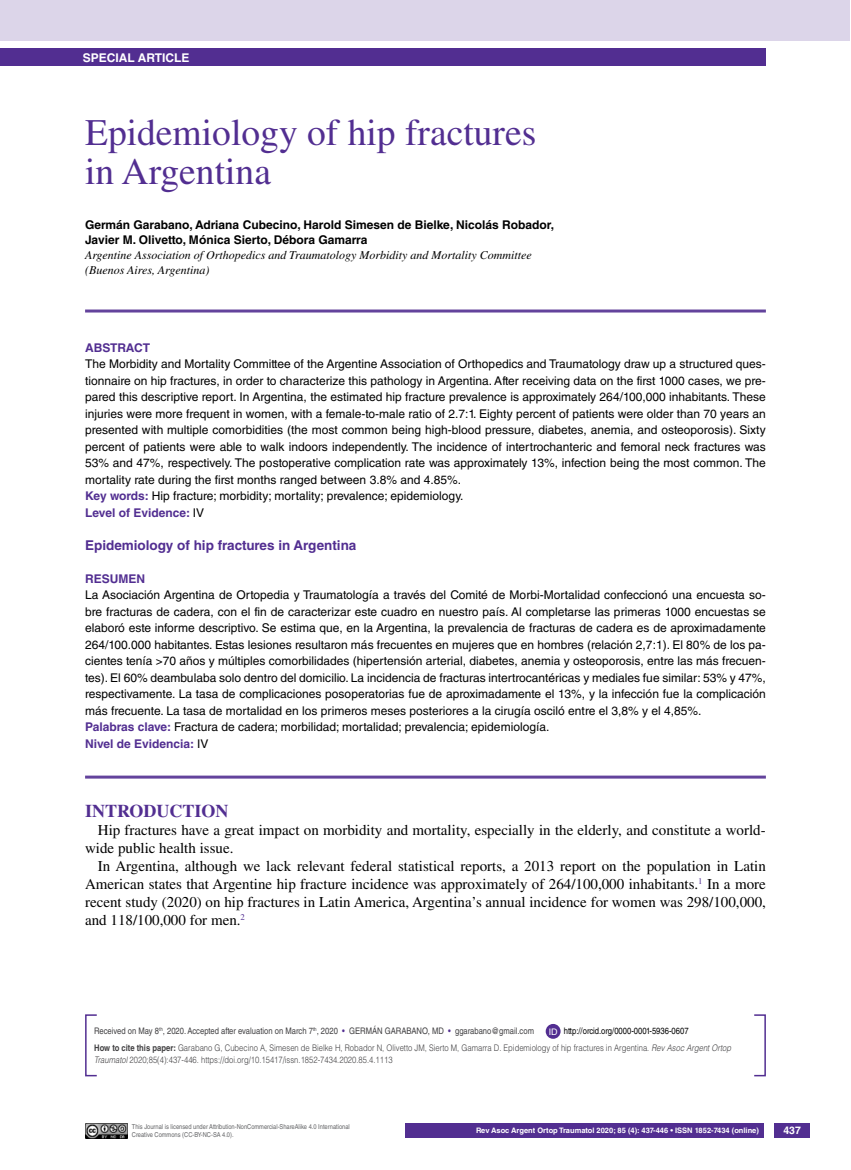
<style>
.page{position:relative;width:851px;height:1170px;background:#fff}
.page>*{position:absolute;margin:0;border:0;box-sizing:border-box;transform-origin:0 0}
.t1{font:37.5px/39px "Times LT Std";color:#522e91}
.t2{font:700 18px "Times LT Std";color:#522e91}
.t3{font:15px/18px "Times LT Std";color:#000}
.t4{font:700 13.5px "Helvetica LT Std";color:#522e91}
.t5{font:12px/16.5px "Helvetica LT Std";color:#000}
.t6{font:700 12px/15px "Helvetica LT Std";color:#000}
.t7{font:italic 12px/15px "Times LT Std";color:#000}
.t8{font:700 12px "Helvetica LT Std";color:#522e91}
.t9{font:700 12px "Helvetica LT Std";color:#fff}
.t10{font:700 10.5px "Helvetica LT Std";color:#fff}
.t11{font:300 9px/16.2px "Helvetica LT Std";color:#414042;scale:.85 1}
.t12{font:9px "Helvetica LT Std";color:#414042;scale:.85 1}
.t13{font:9px "Helvetica LT Std";color:#fff}
.t14{font:700 7.5px "Helvetica LT Std";color:#fff}
.t15{font:6.75px/7.5px "Helvetica LT Std";color:#636466;scale:.85 1}
.s1{font-weight:700;color:#522e91}
.s2{color:#522e91}
.s3{font-weight:400;color:#000}
.s4{font-weight:700}
.s5{font-style:italic}
</style>
<div class="page">
<div style="left:774px;top:1123px;width:35px;height:14px;background:#522e91"></div>
<div style="left:0;top:49px;width:765px;height:17px;background:#522e91"></div>
<hr style="left:85px;top:309px;width:680px;height:3px;background:#63439c">
<hr style="left:85px;top:775px;width:680px;height:3px;background:#63439c">
<img style="left:85px;top:1123px;width:42px;height:14px">
<div style="left:0;top:0;width:849px;height:41px;background:#dcd5e9"></div>
<div style="left:405px;top:1123px;width:359px;height:14px;background:#522e91"></div>
<div style="left:85px;top:1014px;width:12px;height:62px;border:2px solid #522e91"></div>
<div style="left:545px;top:1023px;width:15px;height:15px;background:#522e91;border-radius:50%"></div>
<p class="t9" style="left:83px;top:50px;width:108px">SPECIAL ARTICLE</p>
<h1 class="t1" style="left:85px;top:112px;width:452px">Epidemiology of hip fractures in Argentina</h1>
<p class="t6" style="left:85px;top:217px;width:470px">Germán Garabano, Adriana Cubecino, Harold Simesen de Bielke, Nicolás Robador,<br>Javier M. Olivetto, Mónica Sierto, Débora Gamarra</p>
<p class="t7" style="left:85px;top:247px;width:448px">Argentine Association of Orthopedics and Traumatology Morbidity and Mortality Committee (Buenos Aires, Argentina)</p>
<p class="t8" style="left:85px;top:340px;width:67px">Abstract</p>
<p class="t5" style="left:85px;top:355px;width:682px">The Morbidity and Mortality Committee of the Argentine Association of Orthopedics and Traumatology draw up a structured ques&shy;tionnaire on hip fractures, in order to characterize this pathology in Argentina. After receiving data on the first 1000 cases, we pre&shy;pared this descriptive report. In Argentina, the estimated hip fracture prevalence is approximately 264/100,000 inhabitants. These injuries were more frequent in women, with a female-to-male ratio of 2.7:1. Eighty percent of patients were older than 70 years an presented with multiple comorbidities (the most common being high-blood pressure, diabetes, anemia, and osteoporosis). Sixty percent of patients were able to walk indoors independently. The incidence of intertrochanteric and femoral neck fractures was 53% and 47%, respectively. The postoperative complication rate was approximately 13%, infection being the most common. The mortality rate during the first months ranged between 3.8% and 4.85%.<br><span class="s1">Key words:</span> Hip fracture; morbidity; mortality; prevalence; epidemiology.<br><span class="s1">Level of Evidence:</span> IV</p>
<p class="t4" style="left:85px;top:536px;width:273px">Epidemiology of hip fractures in Argentina</p>
<p class="t8" style="left:85px;top:571px;width:61px">Resumen</p>
<p class="t5" style="left:85px;top:586px;width:682px">La Asociación Argentina de Ortopedia y Traumatología a través del Comité de Morbi-Mortalidad confeccionó una encuesta so&shy;bre fracturas de cadera, con el fin de caracterizar este cuadro en nuestro país. Al completarse las primeras 1000 encuestas se elaboró este informe descriptivo. Se estima que, en la Argentina, la prevalencia de fracturas de cadera es de aproximadamente 264/100.000 habitantes. Estas lesiones resultaron más frecuentes en mujeres que en hombres (relación 2,7:1). El 80% de los pa&shy;cientes tenía &gt;70 años y múltiples comorbilidades (hipertensión arterial, diabetes, anemia y osteoporosis, entre las más frecuen&shy;tes). El 60% deambulaba solo dentro del domicilio. La incidencia de fracturas intertrocantéricas y mediales fue similar: 53% y 47%, respectivamente. La tasa de complicaciones posoperatorias fue de aproximadamente el 13%, y la infección fue la complicación más frecuente. La tasa de mortalidad en los primeros meses posteriores a la cirugía osciló entre el 3,8% y el 4,85%.<br><span class="s1">Palabras clave:</span> Fractura de cadera; morbilidad; mortalidad; prevalencia; epidemiología.<br><span class="s1">Nivel de Evidencia:</span> IV</p>
<h2 class="t2" style="left:85px;top:800px;width:145px">INTRODUCTION</h2>
<p class="t3" style="left:85px;top:820px;width:682px;text-indent:13px">Hip fractures have a great impact on morbidity and mortality, especially in the elderly, and constitute a world&shy;wide public health issue.</p>
<p class="t3" style="left:85px;top:856px;width:682px;text-align:justify;text-indent:13px">In Argentina, although we lack relevant federal statistical reports, a 2013 report on the population in Latin American states that Argentine hip fracture incidence was approximately of 264/100,000 inhabitants.<sup>1</sup> In a more recent study (2020) on hip fractures in Latin America, Argentina’s annual incidence for women was 298/100,000, and 118/100,000 for men.<sup>2</sup></p>
<p class="t12" style="left:94px;top:1025px;width:315px">Received on May 8<sup>th</sup>, 2020. Accepted after evaluation on March 7<sup>th</sup>, 2020 <span class="s2">•</span> Germ</p>
<p class="t12" style="left:372px;top:1025px;width:30px">án Garabano</p>
<p class="t12" style="left:427px;top:1025px;width:127px">, MD <span class="s2">•</span> ggarabano@gmail.com</p>
<p class="t11" style="left:94px;top:1022px;width:750px;text-indent:469px"><span class="s3">http://orcid.org/0000-0001-5936-0607<br></span><span class="s4">How to cite this paper:</span> Garabano G, Cubecino A, Simesen de Bielke H, Robador N, Olivetto JM, Sierto M, Gamarra D. Epidemiology of hip fractures in Argentina. <span class="s5">Rev Asoc Argent Ortop</span></p>
<p class="t11" style="left:94px;top:1051px;width:352px"><span class="s5">Traumatol</span> 2020;85(4):437-446. https://doi.org/10.15417/issn.1852-7434.2020.85.4.1113</p>
<p class="t13" style="left:548px;top:1026px;width:10px">ID</p>
<p class="t15" style="left:132px;top:1123px;width:258px">This Journal is licensed under Attribution-NonCommercial-ShareAlike 4.0 International<br>Creative Commons (CC-BY-NC-SA 4.0).</p>
<p class="t14" style="left:476px;top:1125px;width:284px">Rev Asoc Argent Ortop Traumatol 2020; 85 (4): 437-446 • ISSN 1852-7434 (online)</p>
<p class="t10" style="left:783px;top:1124px;width:19px">437</p>
</div>
